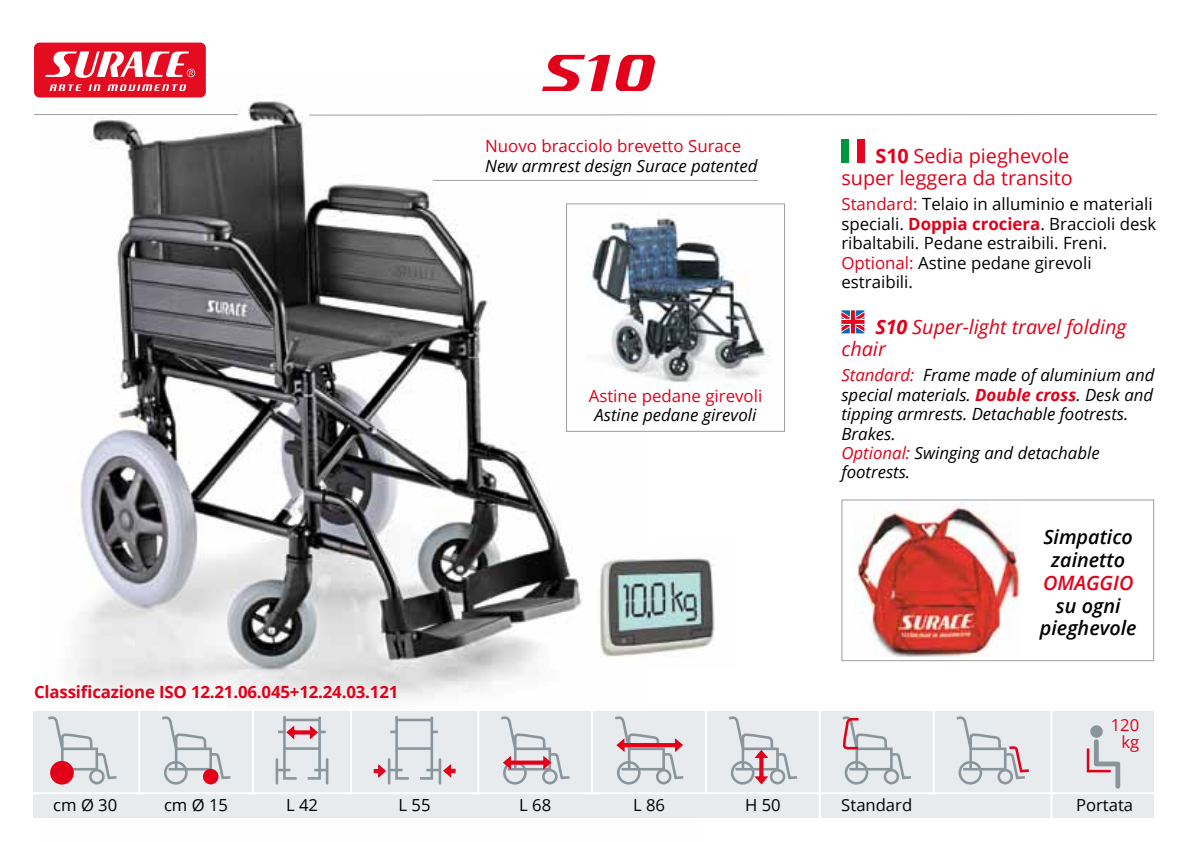
<style>
.page{position:relative;width:1191px;height:842px;background:#fff}
.page>*{position:absolute;margin:0;border:0;box-sizing:border-box;transform-origin:0 0}
.t1{font:italic 63.4px "SF Quartzite";color:#e2001a;scale:.85 1}
.t2{font:19.8px/22.8px "Open Sans";color:#e2001a;text-align:right}
.t3{font:italic 600 19.8px/22.8px "Open Sans";color:#000;text-align:center}
.t4{font:italic 19.8px/22.8px "Open Sans";color:#e2001a}
.t5{font:italic 600 19.8px "Open Sans";color:#e2001a}
.t6{font:italic 16.8px/19.4px "Open Sans";color:#000}
.t7{font:16.8px/19.4px "Open Sans";color:#000}
.t8{font:16.8px "Open Sans";color:#e2001a}
.t9{font:700 16.8px "Open Sans";letter-spacing:-.01em;color:#e2001a}
.t10{font:16.6px "Open Sans";color:#000}
.t11{font:16.6px/16.6px "Open Sans";color:#e2001a;text-align:right}
.s1{font-weight:700}
.s2{color:#e2001a}
.s3{font-weight:700;color:#e2001a}
</style>
<div class="page">
<img style="left:45px;top:94px;width:603px;height:608px">
<img style="left:568px;top:205px;width:202px;height:213px">
<div style="left:566px;top:203px;width:219px;height:229px;border:1px solid #9c9e9f"></div>
<img style="left:591px;top:543px;width:124px;height:125px">
<hr style="left:433px;top:180px;width:325px;height:1px;background:#9c9e9f">
<hr style="left:309px;top:114px;width:848px;height:2px;background:#9c9e9f">
<div style="left:34px;top:711px;width:1120px;height:106px;background:#e7ebed"></div>
<hr style="left:138px;top:705px;width:2px;height:89px;background:#fff">
<hr style="left:252px;top:705px;width:2px;height:89px;background:#fff">
<hr style="left:350px;top:705px;width:2px;height:89px;background:#fff">
<hr style="left:591px;top:705px;width:2px;height:89px;background:#fff">
<hr style="left:477px;top:705px;width:2px;height:89px;background:#fff">
<hr style="left:705px;top:705px;width:2px;height:88px;background:#fff">
<hr style="left:818px;top:705px;width:3px;height:117px;background:#fff">
<hr style="left:932px;top:705px;width:2px;height:89px;background:#fff">
<hr style="left:1050px;top:705px;width:2px;height:113px;background:#fff">
<hr style="left:31px;top:792px;width:1126px;height:2px;background:#fff">
<svg style="left:277px;top:716px;width:51px;height:65px"></svg>
<hr style="left:276px;top:759px;width:2px;height:24px;background:#8a959c">
<hr style="left:326px;top:759px;width:2px;height:24px;background:#8a959c">
<svg style="left:374px;top:716px;width:81px;height:65px"></svg>
<hr style="left:388px;top:759px;width:2px;height:24px;background:#8a959c">
<hr style="left:438px;top:759px;width:3px;height:24px;background:#8a959c">
<div style="left:542px;top:769px;width:15px;height:15px;border:3px solid #8a959c;border-radius:50%"></div>
<div style="left:503px;top:761px;width:24px;height:23px;border:3px solid #8a959c;border-radius:50%"></div>
<svg style="left:501px;top:716px;width:68px;height:65px"></svg>
<div style="left:656px;top:769px;width:15px;height:15px;border:3px solid #8a959c;border-radius:50%"></div>
<div style="left:617px;top:761px;width:23px;height:23px;border:3px solid #8a959c;border-radius:50%"></div>
<svg style="left:615px;top:716px;width:68px;height:65px"></svg>
<svg style="left:728px;top:716px;width:69px;height:68px"></svg>
<div style="left:883px;top:769px;width:16px;height:15px;border:3px solid #8a959c;border-radius:50%"></div>
<div style="left:844px;top:761px;width:24px;height:23px;border:3px solid #8a959c;border-radius:50%"></div>
<svg style="left:842px;top:716px;width:69px;height:65px"></svg>
<div style="left:997px;top:769px;width:16px;height:15px;border:3px solid #8a959c;border-radius:50%"></div>
<div style="left:958px;top:761px;width:24px;height:23px;border:3px solid #8a959c;border-radius:50%"></div>
<svg style="left:956px;top:716px;width:72px;height:65px"></svg>
<svg style="left:1086px;top:725px;width:34px;height:64px"></svg>
<div style="left:164px;top:761px;width:24px;height:23px;border:3px solid #8a959c;border-radius:50%"></div>
<svg style="left:162px;top:716px;width:68px;height:65px"></svg>
<div style="left:204px;top:770px;width:13px;height:13px;background:#e3001b;border-radius:50%"></div>
<div style="left:203px;top:769px;width:15px;height:15px;border:3px solid #e3001b;border-radius:50%"></div>
<div style="left:89px;top:769px;width:16px;height:15px;border:3px solid #8a959c;border-radius:50%"></div>
<svg style="left:48px;top:716px;width:69px;height:65px"></svg>
<div style="left:51px;top:762px;width:21px;height:21px;background:#e3001b;border-radius:50%"></div>
<div style="left:50px;top:761px;width:24px;height:23px;border:3px solid #e3001b;border-radius:50%"></div>
<div style="left:841px;top:139px;width:8px;height:24px;background:#009640"></div>
<div style="left:856px;top:139px;width:8px;height:24px;background:#e40520"></div>
<svg style="left:841px;top:310px;width:23px;height:23px"></svg>
<div style="left:841px;top:499px;width:313px;height:162px;background:#fff;border:1px solid #9c9e9f"></div>
<img style="left:854px;top:502px;width:167px;height:155px">
<svg style="left:588px;top:55px;width:22px;height:36px"></svg>
<div style="left:34px;top:43px;width:172px;height:54px;background:#e40c21;border-radius:6px"></div>
<svg style="left:50px;top:84px;width:32px;height:7px"></svg>
<svg style="left:89px;top:84px;width:11px;height:7px"></svg>
<svg style="left:107px;top:84px;width:79px;height:7px"></svg>
<svg style="left:45px;top:51px;width:150px;height:27px"></svg>
<hr style="left:34px;top:114px;width:204px;height:1px;background:#9c9e9f">
<p class="t9" style="left:34px;top:680px;width:366px">Classificazione ISO 12.21.06.045+12.24.03.121</p>
<h1 class="t1" style="left:540px;top:44px;width:132px">S 0</h1>
<p class="t8" style="left:485px;top:135px;width:258px">Nuovo bracciolo brevetto Surace</p>
<p class="t6" style="left:485px;top:155px;width:274px">New armrest design Surace patented</p>
<p class="t8" style="left:588px;top:384px;width:175px">Astine pedane girevoli</p>
<p class="t6" style="left:594px;top:405px;width:163px">Astine pedane girevoli</p>
<p class="t2" style="left:841px;top:144px;width:233px"><span class="s1">S10</span> Sedia pieghevole super leggera da transito</p>
<p class="t7" style="left:841px;top:194px;width:316px"><span class="s2">Standard:</span> Telaio in alluminio e materiali speciali. <span class="s3">Doppia crociera</span>. Braccioli desk ribaltabili. Pedane estraibili. Freni.<br><span class="s2">Optional:</span> Astine pedane girevoli estraibili.</p>
<p class="t4" style="left:841px;top:314px;width:287px;text-indent:34px"><span class="s1">S10</span> Super-light travel folding chair</p>
<p class="t6" style="left:841px;top:365px;width:314px"><span class="s2">Standard:</span> Frame made of aluminium and special materials. <span class="s3">Double cross</span>. Desk and tipping armrests. Detachable footrests.<br>Brakes.<br><span class="s2">Optional:</span> Swinging and detachable footrests.</p>
<p class="t3" style="left:1043px;top:525px;width:91px">Simpatico zainetto</p>
<p class="t5" style="left:1043px;top:569px;width:92px">OMAGGIO</p>
<p class="t3" style="left:1039px;top:594px;width:98px">su ogni pieghevole</p>
<p class="t11" style="left:1110px;top:716px;width:30px">120 kg</p>
<p class="t10" style="left:53px;top:794px;width:66px">cm Ø 30</p>
<p class="t10" style="left:164px;top:794px;width:66px">cm Ø 15</p>
<p class="t10" style="left:286px;top:794px;width:33px">L 42</p>
<p class="t10" style="left:399px;top:794px;width:33px">L 55</p>
<p class="t10" style="left:519px;top:794px;width:33px">L 68</p>
<p class="t10" style="left:633px;top:794px;width:33px">L 86</p>
<p class="t10" style="left:745px;top:794px;width:37px">H 50</p>
<p class="t10" style="left:841px;top:794px;width:72px">Standard</p>
<p class="t10" style="left:1076px;top:794px;width:59px">Portata</p>
</div>
